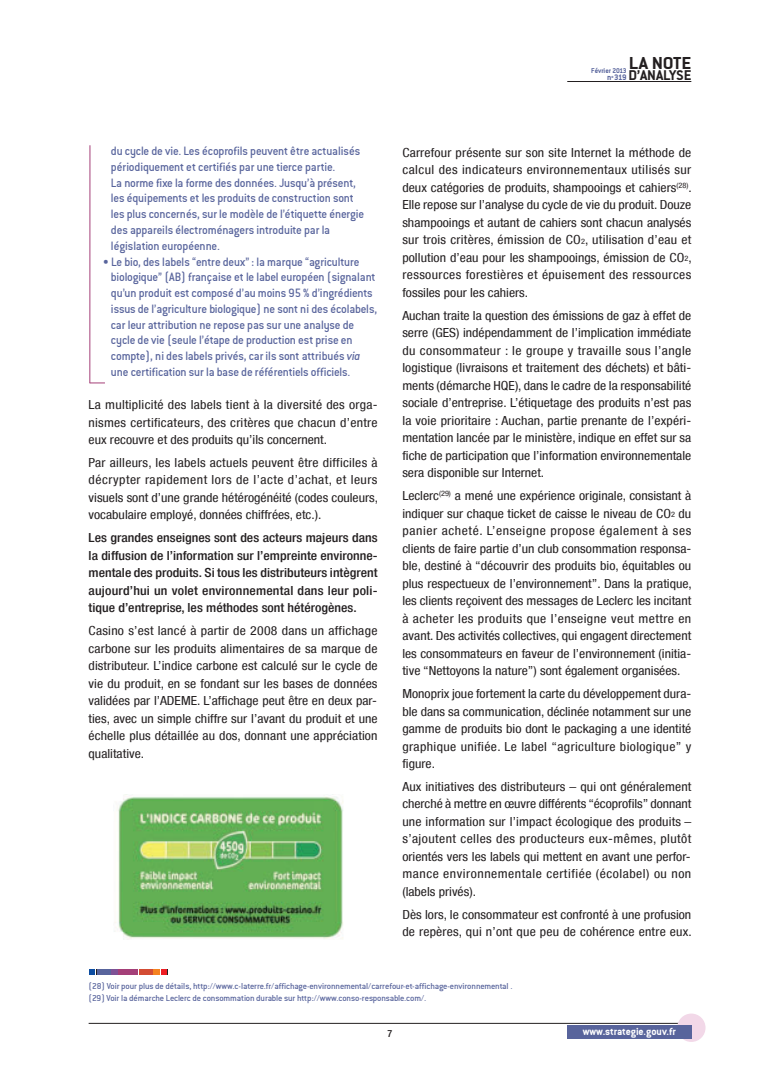
<style>
.page{position:relative;width:780px;height:1088px;background:#fff}
.page>*{position:absolute;margin:0;border:0;box-sizing:border-box;transform-origin:0 0}
.t1{font:18.75px "Conduit ITCTT Bold";letter-spacing:-.005em;color:#231f20;scale:1.1 1}
.t2{font:15.25px "Conduit ITCTT Bold";letter-spacing:-.01em;color:#231f20;scale:1.05 1}
.t3{font:13.12px/15.8px "Conduit Md ITCTT Medium";letter-spacing:-.015em;color:#58649c;scale:.95 1}
.t4{font:condensed 12.5px/17.5px "Helvetica Neue LT";color:#231f20;text-align:justify;scale:1.1 1}
.t5{font:500 condensed 12.5px/17.5px "Helvetica Neue LT";color:#231f20;text-align:justify;scale:1.1 1}
.t6{font:11.25px "Conduit ITCTT Bold";color:#fff}
.t7{font:500 condensed 10px "Helvetica Neue LT";color:#231f20}
.t8{font:9.38px/11.9px "Conduit Md ITCTT Medium";letter-spacing:-.015em;color:#58649c}
.t9{font:8.75px "Conduit ITCTT Bold";color:#58649c}
.t10{font:7.5px "Conduit ITCTT Bold";color:#58649c}
.s1{font-style:italic}
.s2{font-size:7.5px}
</style>
<div class="page">
<hr style="left:89px;top:1023px;width:602px;height:1px;background:#231f20">
<hr style="left:567px;top:81px;width:124px;height:1px;background:#231f20">
<div style="left:677px;top:1013px;width:28px;height:29px;background:#f2d8e8;border-radius:50%"></div>
<div style="left:567px;top:1025px;width:124px;height:14px;background:#58649c"></div>
<svg style="left:89px;top:969px;width:8px;height:6px"></svg>
<svg style="left:161px;top:969px;width:7px;height:6px"></svg>
<div style="left:97px;top:969px;width:13px;height:6px;background:#58649c"></div>
<div style="left:111px;top:969px;width:7px;height:6px;background:#7e5195"></div>
<div style="left:119px;top:969px;width:19px;height:6px;background:#a43f78"></div>
<div style="left:139px;top:969px;width:13px;height:6px;background:#d34c34"></div>
<div style="left:153px;top:969px;width:7px;height:6px;background:#f58220"></div>
<img style="left:114px;top:794px;width:229px;height:145px">
<svg style="left:90px;top:382px;width:15px;height:1px"></svg>
<hr style="left:89px;top:145px;width:1px;height:238px;background:#a43f78">
<h1 class="t1" style="left:628px;top:52px;width:58px">LA NOTe</h1>
<p class="t2" style="left:628px;top:66px;width:61px">D’ANALySe</p>
<p class="t10" style="left:591px;top:66px;width:37px">Février 2013</p>
<p class="t9" style="left:607px;top:72px;width:21px">n<sup>o</sup> 319</p>
<p class="t3" style="left:111px;top:143px;width:268px">du cycle de vie. Les écoprofils peuvent être actualisés périodiquement et certifiés par une tierce partie.<br>La norme fixe la forme des données. Jusqu’à présent, les équipements et les produits de construction sont les plus concernés, sur le modèle de l’étiquette énergie des appareils électroménagers introduite par la législation européenne.</p>
<p class="t3" style="left:111px;top:253px;width:281px;text-indent:-8px">• Le bio, des labels “entre deux” : la marque “agriculture biologique” (AB) française et le label européen (signalant qu’un produit est composé d’au moins 95 % d’ingrédients issus de l’agriculture biologique) ne sont ni des écolabels, car leur attribution ne repose pas sur une analyse de cycle de vie (seule l’étape de production est prise en compte), ni des labels privés, car ils sont attribués <span class="s1">via </span>une certification sur la base de référentiels officiels.</p>
<p class="t4" style="left:89px;top:396px;width:264px">La multiplicité des labels tient à la diversité des orga&shy;nismes certificateurs, des critères que chacun d’entre eux recouvre et des produits qu’ils concernent.</p>
<p class="t4" style="left:89px;top:454px;width:264px">Par ailleurs, les labels actuels peuvent être difficiles à décrypter rapidement lors de l’acte d’achat, et leurs visuels sont d’une grande hétérogénéité (codes couleurs, vocabulaire employé, données chiffrées, etc.).</p>
<p class="t5" style="left:89px;top:529px;width:264px">Les grandes enseignes sont des acteurs majeurs dans la diffusion de l’information sur l’empreinte environne&shy;mentale des produits. Si tous les distributeurs intègrent aujourd’hui un volet environnemental dans leur poli&shy;tique d’entreprise, les méthodes sont hétérogènes.</p>
<p class="t4" style="left:89px;top:622px;width:264px">Casino s’est lancé à partir de 2008 dans un affichage carbone sur les produits alimentaires de sa marque de distributeur. L’indice carbone est calculé sur le cycle de vie du produit, en se fondant sur les bases de données validées par l’ADEME. L’affichage peut être en deux par&shy;ties, avec un simple chiffre sur l’avant du produit et une échelle plus détaillée au dos, donnant une appréciation qualitative.</p>
<p class="t4" style="left:402px;top:144px;width:264px">Carrefour présente sur son site Internet la méthode de calcul des indicateurs environnementaux utilisés sur deux catégories de produits, shampooings et cahiers<sup>(28)</sup>.<br>Elle repose sur l’analyse du cycle de vie du produit. Douze shampooings et autant de cahiers sont chacun analysés sur trois critères, émission de CO<span class="s2">2</span>, utilisation d’eau et pollution d’eau pour les shampooings, émission de CO<span class="s2">2</span>, ressources forestières et épuisement des ressources fossiles pour les cahiers.</p>
<p class="t4" style="left:402px;top:306px;width:264px">Auchan traite la question des émissions de gaz à effet de serre (GES) indépendamment de l’implication immédiate du consommateur : le groupe y travaille sous l’angle logistique (livraisons et traitement des déchets) et bâti&shy;ments (démarche HQE), dans le cadre de la responsabilité sociale d’entreprise. L’étiquetage des produits n’est pas la voie prioritaire : Auchan, partie prenante de l’expéri&shy;mentation lancée par le ministère, indique en effet sur sa fiche de participation que l’information environnementale sera disponible sur Internet.</p>
<p class="t4" style="left:402px;top:487px;width:264px">Leclerc<sup>(29)</sup> a mené une expérience originale, consistant à indiquer sur chaque ticket de caisse le niveau de CO<span class="s2">2</span> du panier acheté. L’enseigne propose également à ses clients de faire partie d’un club consommation responsa&shy;ble, destiné à “découvrir des produits bio, équitables ou plus respectueux de l’environnement”. Dans la pratique, les clients reçoivent des messages de Leclerc les incitant à acheter les produits que l’enseigne veut mettre en avant. Des activités collectives, qui engagent directement les consommateurs en faveur de l’environnement (initia&shy;tive “Nettoyons la nature”) sont également organisées.</p>
<p class="t4" style="left:402px;top:685px;width:264px">Monoprix joue fortement la carte du développement dura&shy;ble dans sa communication, déclinée notamment sur une gamme de produits bio dont le packaging a une identité graphique unifiée. Le label “agriculture biologique” y figure.</p>
<p class="t4" style="left:402px;top:777px;width:264px">Aux initiatives des distributeurs – qui ont généralement cherché à mettre en œuvre différents “écoprofils” donnant une information sur l’impact écologique des produits – s’ajoutent celles des producteurs eux-mêmes, plutôt orientés vers les labels qui mettent en avant une perfor&shy;mance environnementale certifiée (écolabel) ou non (labels privés).</p>
<p class="t4" style="left:402px;top:905px;width:264px">Dès lors, le consommateur est confronté à une profusion de repères, qui n’ont que peu de cohérence entre eux.</p>
<p class="t8" style="left:89px;top:979px;width:425px">(28) Voir pour plus de détails, http://www.c-laterre.fr/affichage-environnemental/carrefour-et-affichage-environnemental . (29) Voir la démarche Leclerc de consommation durable sur http://www.conso-responsable.com/.</p>
<p class="t7" style="left:387px;top:1028px;width:6px">7</p>
<p class="t6" style="left:582px;top:1025px;width:94px">www.strategie.gouv.fr</p>
</div>
